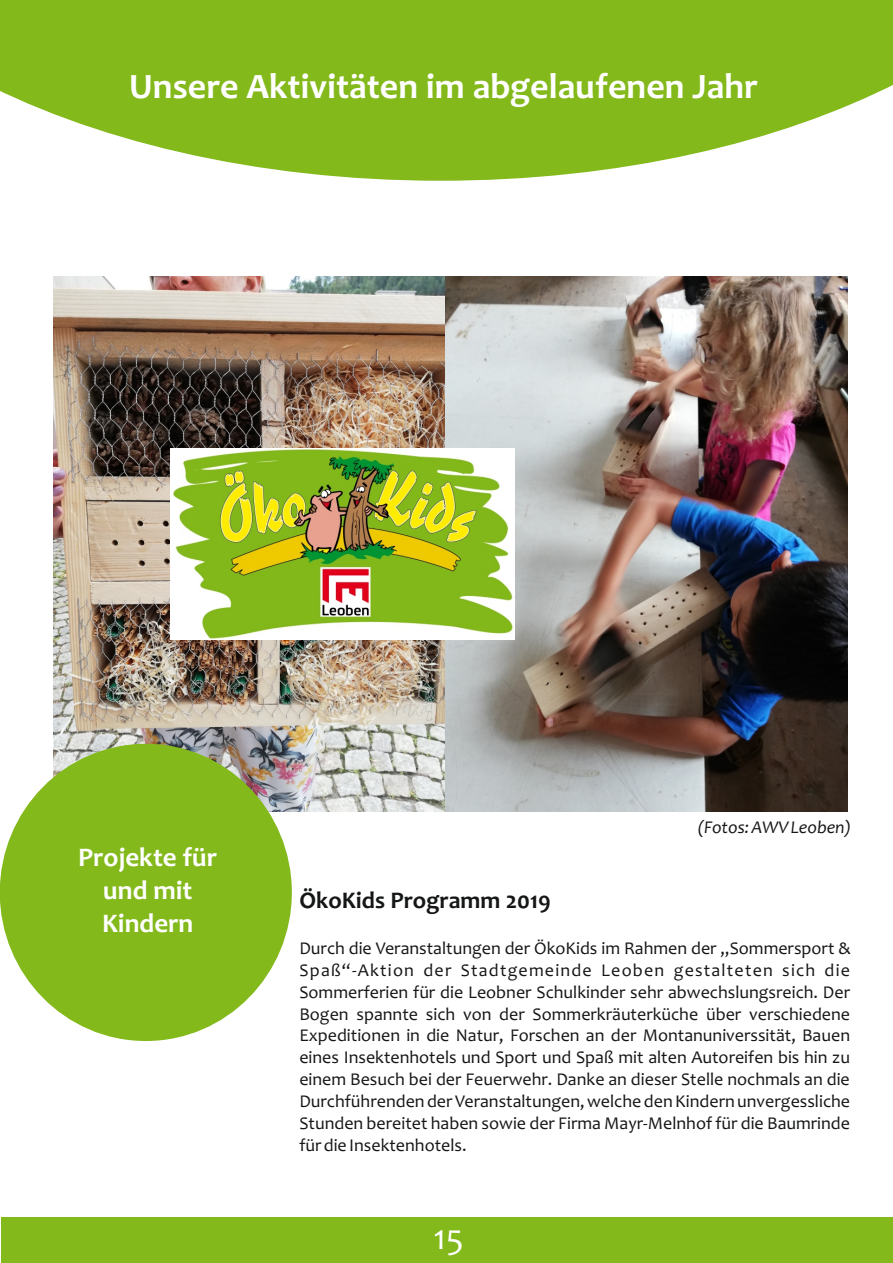
<style>
.page{position:relative;width:893px;height:1263px;background:#fff}
.page>*{position:absolute;margin:0;border:0;box-sizing:border-box;transform-origin:0 0}
.t1{font:700 36px "Candara";color:#fff}
.t2{font:36px "Candara";color:#fff}
.t3{font:700 27px/33px "Candara";color:#fff;text-align:center}
.t4{font:700 24px "Candara";color:#151616}
.t5{font:18px/21.9px "Candara";color:#151616;text-align:justify}
.t6{font:italic 18px "Candara";color:#151616}
</style>
<div class="page">
<div style="left:1px;top:1217px;width:892px;height:46px;background:#83b91b"></div>
<svg style="left:0;top:0;width:893px;height:181px;fill:#83b91b"></svg>
<img style="left:54px;top:277px;width:392px;height:534px">
<img style="left:446px;top:277px;width:401px;height:535px">
<div style="left:0;top:744px;width:292px;height:297px;background:#83b91b;border-radius:50%"></div>
<img style="left:171px;top:449px;width:343px;height:191px">
<h1 class="t1" style="left:129px;top:72px;width:630px">Unsere Aktivitäten im abgelaufenen Jahr</h1>
<h2 class="t3" style="left:78px;top:844px;width:141px">Projekte für und mit<br>Kindern</h2>
<h3 class="t4" style="left:299px;top:891px;width:253px">ÖkoKids Programm 2019</h3>
<p class="t6" style="left:698px;top:820px;width:155px">(Fotos: AWV Leoben)</p>
<p class="t5" style="left:299px;top:938px;width:553px">Durch die Veranstaltungen der ÖkoKids im Rahmen der „Sommersport &amp; Spaß“-Aktion der Stadtgemeinde Leoben gestalteten sich die Sommerferien für die Leobner Schulkinder sehr abwechslungsreich. Der Bogen spannte sich von der Sommerkräuterküche über verschiedene Expeditionen in die Natur, Forschen an der Montanuniverssität, Bauen eines Insektenhotels und Sport und Spaß mit alten Autoreifen bis hin zu einem Besuch bei der Feuerwehr. Danke an dieser Stelle nochmals an die Durchführenden der Veranstaltungen, welche den Kindern unvergessliche Stunden bereitet haben sowie der Firma Mayr-Melnhof für die Baumrinde für die Insektenhotels.</p>
<h1 class="t2" style="left:434px;top:1222px;width:32px">15</h1>
</div>
